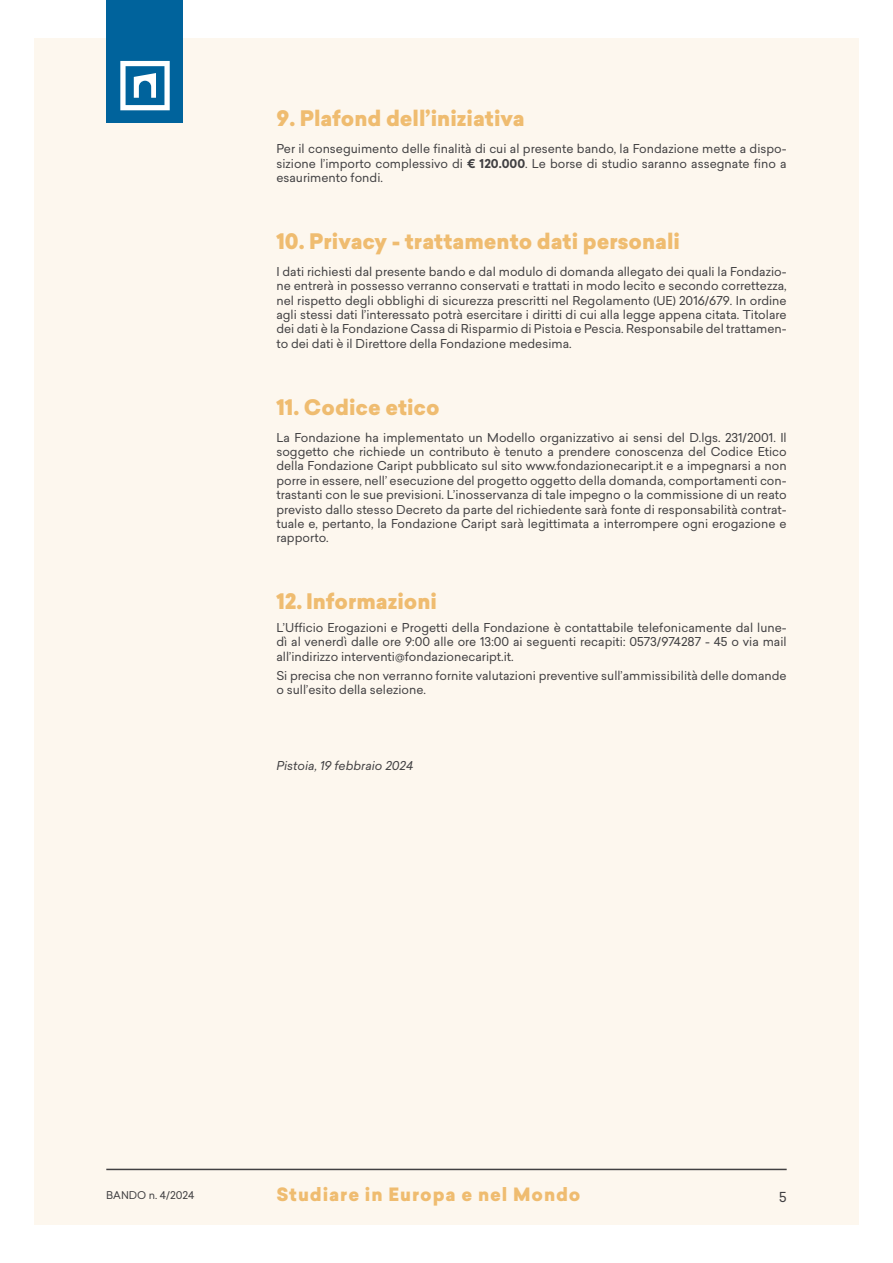
<style>
.page{position:relative;width:893px;height:1263px;background:#fff}
.page>*{position:absolute;margin:0;border:0;box-sizing:border-box;transform-origin:0 0}
.t1{font:900 21px "Sailec";color:#efbc70}
.t2{font:900 18px "Sailec";letter-spacing:.05em;color:#efbc70}
.t3{font:13.5px "Sailec";color:#414042}
.t4{font:12px/14.4px "Sailec";color:#414042;text-align:justify}
.t5{font:italic 12px "Sailec";color:#414042}
.t6{font:10.5px "Sailec";color:#414042}
.s1{font-weight:700}
</style>
<div class="page">
<div style="left:34px;top:38px;width:825px;height:1187px;background:#fdf7ee"></div>
<hr style="left:106px;top:1169px;width:681px;height:1px;background:#414042">
<div style="left:106px;top:0;width:77px;height:123px;background:#00639c"></div>
<svg style="left:120px;top:61px;width:50px;height:49px"></svg>
<h1 class="t1" style="left:276px;top:103px;width:250px">9. Plafond dell’iniziativa</h1>
<p class="t4" style="left:276px;top:141px;width:512px">Per il conseguimento delle finalità di cui al presente bando, la Fondazione mette a dispo&shy;sizione l’importo complessivo di <span class="s1">€ 120.000</span>. Le borse di studio saranno assegnate fino a esaurimento fondi.</p>
<h1 class="t1" style="left:276px;top:226px;width:405px">10. Privacy - trattamento dati personali</h1>
<p class="t4" style="left:276px;top:264px;width:512px">I dati richiesti dal presente bando e dal modulo di domanda allegato dei quali la Fondazio&shy;ne entrerà in possesso verranno conservati e trattati in modo lecito e secondo correttezza, nel rispetto degli obblighi di sicurezza prescritti nel Regolamento (UE) 2016/679. In ordine agli stessi dati l’interessato potrà esercitare i diritti di cui alla legge appena citata. Titolare dei dati è la Fondazione Cassa di Risparmio di Pistoia e Pescia. Responsabile del trattamen&shy;to dei dati è il Direttore della Fondazione medesima.</p>
<h1 class="t1" style="left:276px;top:392px;width:165px">11. Codice etico</h1>
<p class="t4" style="left:276px;top:430px;width:512px">La Fondazione ha implementato un Modello organizzativo ai sensi del D.lgs. 231/2001. Il soggetto che richiede un contributo è tenuto a prendere conoscenza del Codice Etico della Fondazione Caript pubblicato sul sito www.fondazionecaript.it e a impegnarsi a non porre in essere, nell’ esecuzione del progetto oggetto della domanda, comportamenti con&shy;trastanti con le sue previsioni. L’inosservanza di tale impegno o la commissione di un reato previsto dallo stesso Decreto da parte del richiedente sarà fonte di responsabilità contrat&shy;tuale e, pertanto, la Fondazione Caript sarà legittimata a interrompere ogni erogazione e rapporto.</p>
<h1 class="t1" style="left:276px;top:586px;width:162px">12. Informazioni</h1>
<p class="t4" style="left:276px;top:620px;width:512px">L’Ufficio Erogazioni e Progetti della Fondazione è contattabile telefonicamente dal lune&shy;dì al venerdì dalle ore 9:00 alle ore 13:00 ai seguenti recapiti: 0573/974287 - 45 o via mail all’indirizzo interventi@fondazionecaript.it.</p>
<p class="t4" style="left:276px;top:668px;width:512px">Si precisa che non verranno fornite valutazioni preventive sull’ammissibilità delle domande o sull’esito della selezione.</p>
<p class="t5" style="left:276px;top:757px;width:138px">Pistoia, 19 febbraio 2024</p>
<p class="t6" style="left:106px;top:1188px;width:90px">BANDO n. 4/2024</p>
<h2 class="t2" style="left:276px;top:1182px;width:306px">Studiare in Europa e nel Mondo</h2>
<p class="t3" style="left:779px;top:1188px;width:9px">5</p>
</div>
